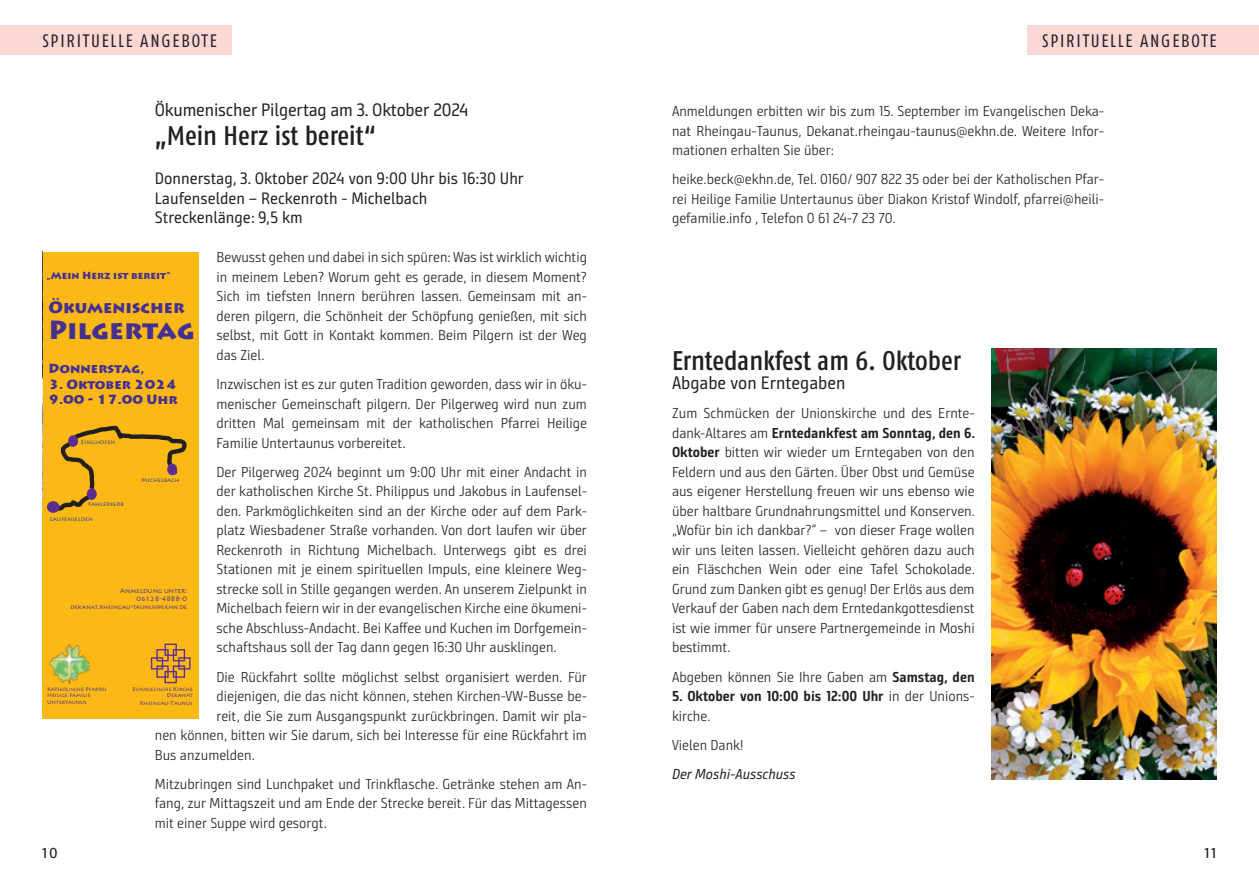
<style>
.page{position:relative;width:1259px;height:893px;background:#fff}
.page>*{position:absolute;margin:0;border:0;box-sizing:border-box;transform-origin:0 0}
.t1{font:500 27px "Fago Co";color:#231f20}
.t2{font:900 26.1px "Lithos Pro";color:#452f92}
.t3{font:18px "Bunday Sans";letter-spacing:-.01em;color:#231f20}
.t4{font:18px "Fago Co";letter-spacing:.1em;color:#231f20}
.t5{font:16.5px/19.5px "Bunday Sans";color:#231f20}
.t6{font:900 16.35px "Lithos Pro";color:#452f92}
.t7{font:300 14.4px/19.5px "Bunday Sans";color:#231f20;text-align:justify}
.t8{font:700 14.4px/19.5px "Bunday Sans";color:#231f20}
.t9{font:italic 14.4px "Bunday Sans";color:#231f20}
.t10{font:900 13.05px/15.6px "Lithos Pro";color:#452f92}
.t11{font:900 10.05px "Lithos Pro";color:#452f92}
.t12{font:6.45px/7.8px "Lithos Pro";color:#452f92;text-align:right}
.t13{font:6px "Lithos Pro";color:#452f92}
.t14{font:5.85px "Lithos Pro";color:#223f99}
.t15{font:5.4px/6.4px "Lithos Pro";color:#452f92;text-align:right}
.s1{font-weight:700}
.s2{font-weight:300}
</style>
<div class="page">
<div style="left:43px;top:252px;width:156px;height:466px;background:#fcb814"></div>
<svg style="left:151px;top:644px;width:40px;height:39px"></svg>
<img style="left:49px;top:644px;width:40px;height:39px">
<svg style="left:50px;top:425px;width:137px;height:88px"></svg>
<div style="left:47px;top:501px;width:13px;height:12px;background:#5b2e91;border-radius:50%"></div>
<div style="left:87px;top:488px;width:10px;height:12px;background:#5b2e91;border-radius:50%"></div>
<div style="left:68px;top:435px;width:10px;height:12px;background:#5b2e91;border-radius:50%"></div>
<img style="left:991px;top:349px;width:225px;height:430px">
<div style="left:1027px;top:26px;width:232px;height:29px;background:#fbd7d5"></div>
<div style="left:0;top:26px;width:232px;height:29px;background:#fbd7d5"></div>
<p class="t4" style="left:43px;top:31px;width:176px">SPIRITUELLE ANGEBOTE</p>
<p class="t4" style="left:1042px;top:31px;width:176px">SPIRITUELLE ANGEBOTE</p>
<p class="t3" style="left:155px;top:99px;width:315px">Ökumenischer Pilgertag am 3. Oktober 2024</p>
<h1 class="t1" style="left:155px;top:120px;width:223px">„Mein Herz ist bereit“</h1>
<p class="t5" style="left:155px;top:169px;width:370px">Donnerstag, 3. Oktober 2024 von 9:00 Uhr bis 16:30 Uhr<br>Laufenselden – Reckenroth - Michelbach<br>Streckenlänge: 9,5 km</p>
<p class="t7" style="left:216px;top:248px;width:372px">Bewusst gehen und dabei in sich spüren: Was ist wirklich wichtig in meinem Leben? Worum geht es gerade, in diesem Moment?<br>Sich im tiefsten Innern berühren lassen. Gemeinsam mit an&shy;deren pilgern, die Schönheit der Schöpfung genießen, mit sich selbst, mit Gott in Kontakt kommen. Beim Pilgern ist der Weg das Ziel.</p>
<p class="t7" style="left:216px;top:374px;width:372px">Inzwischen ist es zur guten Tradition geworden, dass wir in öku&shy;menischer Gemeinschaft pilgern. Der Pilgerweg wird nun zum dritten Mal gemeinsam mit der katholischen Pfarrei Heilige Familie Untertaunus vorbereitet.</p>
<p class="t7" style="left:216px;top:462px;width:372px">Der Pilgerweg 2024 beginnt um 9:00 Uhr mit einer Andacht in der katholischen Kirche St. Philippus und Jakobus in Laufensel&shy;den. Parkmöglichkeiten sind an der Kirche oder auf dem Park&shy;platz Wiesbadener Straße vorhanden. Von dort laufen wir über Reckenroth in Richtung Michelbach. Unterwegs gibt es drei Stationen mit je einem spirituellen Impuls, eine kleinere Weg&shy;strecke soll in Stille gegangen werden. An unserem Zielpunkt in Michelbach feiern wir in der evangelischen Kirche eine ökumeni&shy;sche Abschluss-Andacht. Bei Kaffee und Kuchen im Dorfgemein&shy;schaftshaus soll der Tag dann gegen 16:30 Uhr ausklingen.</p>
<p class="t7" style="left:216px;top:667px;width:372px">Die Rückfahrt sollte möglichst selbst organisiert werden. Für</p>
<p class="t7" style="left:216px;top:686px;width:372px">diejenigen, die das nicht können, stehen Kirchen-VW-Busse be-</p>
<p class="t7" style="left:216px;top:706px;width:372px">reit, die Sie zum Ausgangspunkt zurückbringen. Damit wir pla-</p>
<p class="t7" style="left:155px;top:725px;width:434px">nen können, bitten wir Sie darum, sich bei Interesse für eine Rückfahrt im</p>
<p class="t7" style="left:155px;top:745px;width:102px">Bus anzumelden.</p>
<p class="t7" style="left:155px;top:774px;width:434px">Mitzubringen sind Lunchpaket und Trinkflasche. Getränke stehen am An&shy;fang, zur Mittagszeit und am Ende der Strecke bereit. Für das Mittagessen mit einer Suppe wird gesorgt.</p>
<p class="t11" style="left:47px;top:269px;width:125px">„Mein Herz ist bereit“</p>
<p class="t6" style="left:48px;top:297px;width:138px">Ökumenischer</p>
<h2 class="t2" style="left:48px;top:314px;width:148px">Pilgertag</h2>
<p class="t10" style="left:48px;top:361px;width:97px">Donnerstag,</p>
<p class="t10" style="left:48px;top:376px;width:131px">3. Oktober 2024<br>9.00 - 17.00 Uhr</p>
<p class="t14" style="left:81px;top:438px;width:36px">Eisighofen</p>
<p class="t14" style="left:141px;top:476px;width:40px">Michelbach</p>
<p class="t14" style="left:88px;top:500px;width:37px">Fahlerkerb</p>
<p class="t14" style="left:50px;top:515px;width:45px">Laufenselden</p>
<p class="t12" style="left:120px;top:587px;width:69px">Anmeldung unter:<br>06128-4888-0</p>
<p class="t13" style="left:70px;top:603px;width:118px">dekanat.rheingau-taunus@ekhn.de</p>
<p class="t15" style="left:132px;top:686px;width:62px">Evangelische Kirche<br>Dekanat</p>
<p class="t15" style="left:140px;top:700px;width:55px">Rheingau-Taunus</p>
<p class="t15" style="left:47px;top:686px;width:61px;text-align:left">Katholische Pfarrei<br>Heilige Familie<br>Untertaunus</p>
<p class="t7" style="left:672px;top:101px;width:434px">Anmeldungen erbitten wir bis zum 15. September im Evangelischen Deka&shy;nat Rheingau-Taunus, Dekanat.rheingau-taunus@ekhn.de. Weitere Infor&shy;mationen erhalten Sie über:</p>
<p class="t7" style="left:672px;top:170px;width:434px">heike.beck@ekhn.de, Tel. 0160/ 907 822 35 oder bei der Katholischen Pfar&shy;rei Heilige Familie Untertaunus über Diakon Kristof Windolf, pfarrei@heili&shy;gefamilie.info , Telefon 0 61 24-7 23 70.</p>
<h1 class="t1" style="left:672px;top:345px;width:291px">Erntedankfest am 6. Oktober</h1>
<p class="t3" style="left:672px;top:372px;width:175px">Abgabe von Erntegaben</p>
<p class="t7" style="left:672px;top:404px;width:305px">Zum Schmücken der Unionskirche und des Ernte&shy;dank-Altares am <span class="s1">Erntedankfest am Sonntag, den 6.<br>Oktober</span> bitten wir wieder um Erntegaben von den Feldern und aus den Gärten. Über Obst und Gemüse aus eigener Herstellung freuen wir uns ebenso wie über haltbare Grundnahrungsmittel und Konserven. „Wofür bin ich dankbar?“ – von dieser Frage wollen wir uns leiten lassen. Vielleicht gehören dazu auch ein Fläschchen Wein oder eine Tafel Schokolade.<br>Grund zum Danken gibt es genug! Der Erlös aus dem Verkauf der Gaben nach dem Erntedankgottesdienst ist wie immer für unsere Partnergemeinde in Moshi bestimmt.</p>
<p class="t7" style="left:672px;top:667px;width:304px">Abgeben können Sie Ihre Gaben am <span class="s1">Samstag, den</span></p>
<p class="t8" style="left:672px;top:686px;width:304px">5. Oktober von 10:00 bis 12:00 Uhr <span class="s2">in der Unions&shy;kirche.</span></p>
<p class="t7" style="left:672px;top:735px;width:73px">Vielen Dank!</p>
<p class="t9" style="left:672px;top:765px;width:125px">Der Moshi-Ausschuss</p>
<p class="t4" style="left:43px;top:842px;width:17px">10</p>
<p class="t4" style="left:1205px;top:842px;width:13px">11</p>
</div>
